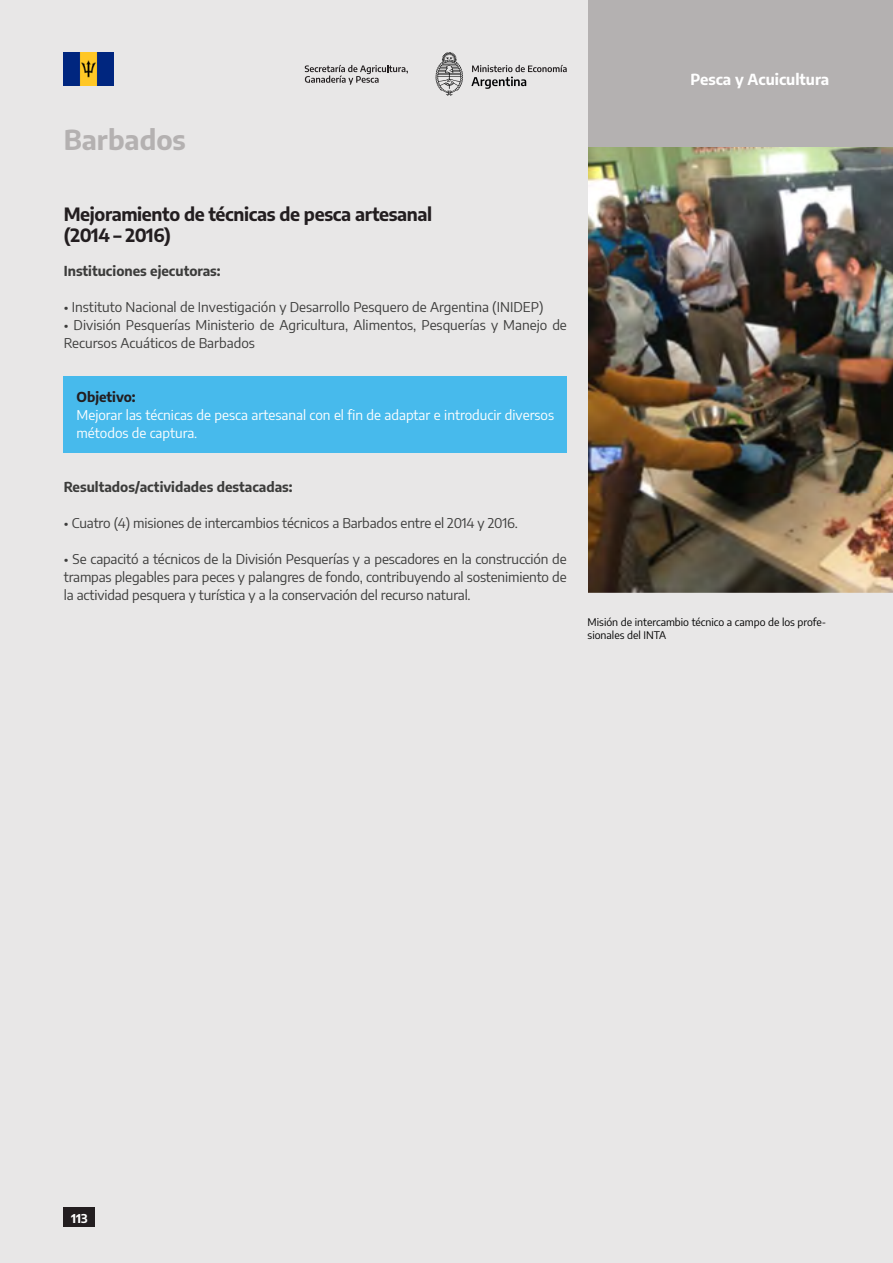
<style>
.page{position:relative;width:893px;height:1263px;background:#e8e7e7}
.page>*{position:absolute;margin:0;border:0;box-sizing:border-box;transform-origin:0 0}
.t1{font:700 27px "Encode Sans";color:#b4b1b1}
.t2{font:700 18px/21px "Encode Sans";letter-spacing:-.02em;color:#231e20}
.t3{font:700 15px "Encode Sans";color:#fff}
.t4{font:13.5px/18px "Encode Sans";color:#3c3c3b}
.t5{font:13.5px/18px "Encode Sans";color:#fff}
.t6{font:700 13.5px "Encode Sans";color:#3c3c3b}
.t7{font:700 13.5px "Encode Sans";color:#231e20}
.t8{font:700 12px "Encode Sans";color:#fff}
.t9{font:10.5px/12.6px "Encode Sans";color:#000}
</style>
<div class="page">
<div style="left:64px;top:1208px;width:31px;height:19px;background:#231e20"></div>
<svg style="left:436px;top:52px;width:27px;height:44px"></svg>
<svg style="left:305px;top:65px;width:103px;height:20px"></svg>
<svg style="left:471px;top:65px;width:96px;height:24px"></svg>
<img style="left:588px;top:147px;width:305px;height:446px">
<div style="left:64px;top:376px;width:503px;height:76px;background:#47baec"></div>
<img style="left:64px;top:52px;width:50px;height:33px">
<div style="left:588px;top:0;width:305px;height:147px;background:#b4b1b1"></div>
<h1 class="t1" style="left:64px;top:120px;width:124px">Barbados</h1>
<p class="t3" style="left:690px;top:68px;width:140px">Pesca y Acuicultura</p>
<h2 class="t2" style="left:64px;top:202px;width:370px">Mejoramiento de técnicas de pesca artesanal (2014 – 2016)</h2>
<p class="t6" style="left:64px;top:261px;width:158px">Instituciones ejecutoras:</p>
<p class="t4" style="left:64px;top:298px;width:481px">• Instituto Nacional de Investigación y Desarrollo Pesquero de Argentina (INIDEP)</p>
<p class="t4" style="left:64px;top:316px;width:505px">• División Pesquerías Ministerio de Agricultura, Alimentos, Pesquerías y Manejo de<br>Recursos Acuáticos de Barbados</p>
<p class="t7" style="left:77px;top:387px;width:61px">Objetivo:</p>
<p class="t5" style="left:77px;top:406px;width:479px">Mejorar las técnicas de pesca artesanal con el fin de adaptar e introducir diversos métodos de captura.</p>
<p class="t6" style="left:64px;top:477px;width:230px">Resultados/actividades destacadas:</p>
<p class="t4" style="left:64px;top:514px;width:456px">• Cuatro (4) misiones de intercambios técnicos a Barbados entre el 2014 y 2016.</p>
<p class="t4" style="left:64px;top:550px;width:504px;text-align:justify">• Se capacitó a técnicos de la División Pesquerías y a pescadores en la construcción de trampas plegables para peces y palangres de fondo, contribuyendo al sostenimiento de la actividad pesquera y turística y a la conservación del recurso natural.</p>
<p class="t9" style="left:588px;top:615px;width:240px">Misión de intercambio técnico a campo de los profe&shy;sionales del INTA</p>
<p class="t8" style="left:71px;top:1209px;width:18px">113</p>
</div>
